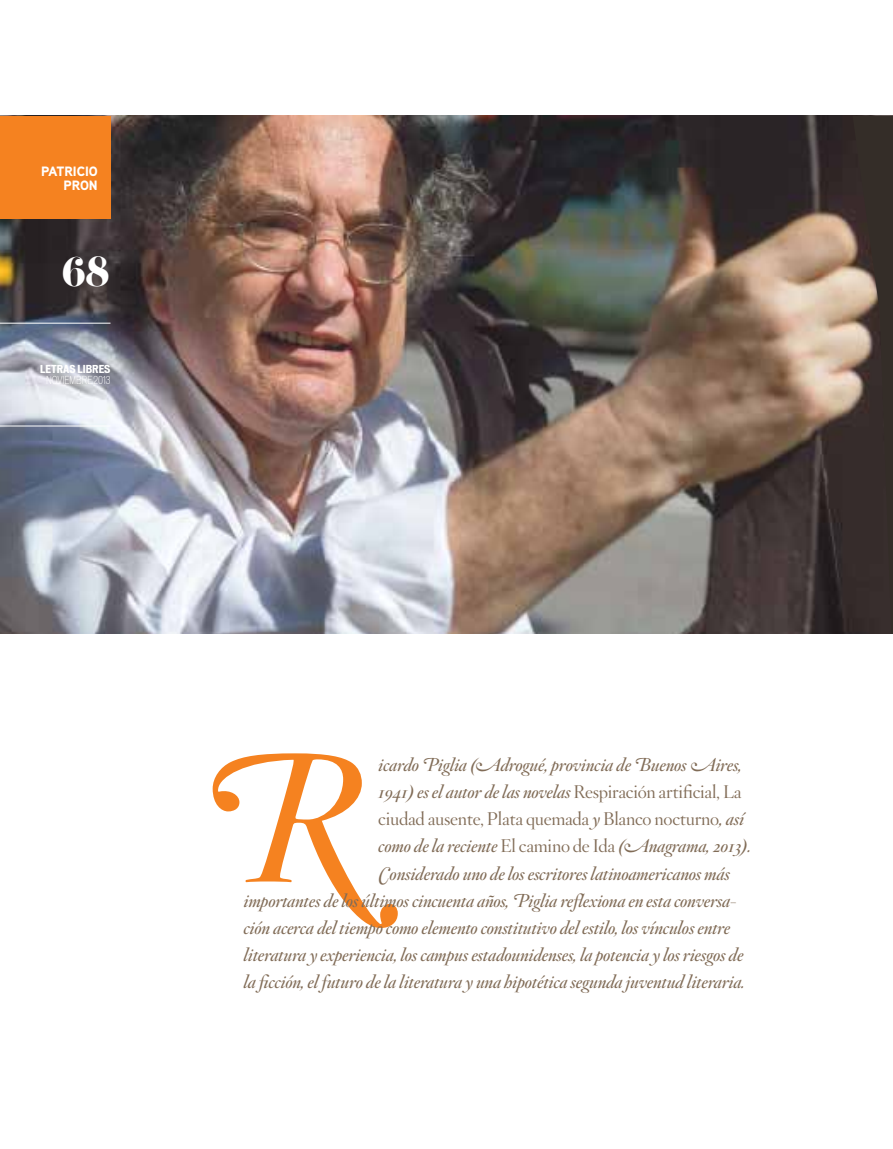
<style>
.page{position:relative;width:893px;height:1149px;background:#fff}
.page>*{position:absolute;margin:0;border:0;box-sizing:border-box;transform-origin:0 0}
.t1{font:176.25px "Hoefler Titling Semi Swash";color:#f58220}
.t2{font:36px "Eloquent JF";color:#fff}
.t3{font:18px/27px "Hoefler Titling Semi Swash";letter-spacing:-.01em;color:#816c57}
.t4{font:300 18px "Hoefler Titling";letter-spacing:-.01em;color:#816c57}
.t5{font:900 13.5px/13.5px "Aaux Pro";color:#fff;text-align:right}
.t6{font:300 condensed 10.5px "Vonnes";color:#fff}
.t7{font:700 expanded 10.5px "Vonnes";color:#fff}
.s1{font-family:"Hoefler Titling";font-weight:300}
.s2{font-family:"Hoefler Titling Semi Swash";font-weight:400}
</style>
<div class="page">
<img style="left:0;top:116px;width:853px;height:517px">
<svg style="left:853px;top:116px;width:40px;height:517px;background:#463b36"></svg>
<hr style="left:0;top:425px;width:111px;height:1px;background:#fff">
<hr style="left:0;top:323px;width:111px;height:1px;background:#fff">
<div style="left:0;top:116px;width:111px;height:102px;background:#f58220"></div>
<p class="t5" style="left:41px;top:164px;width:58px">PATRICIO<br>PRON</p>
<h2 class="t2" style="left:62px;top:248px;width:49px">68</h2>
<p class="t7" style="left:40px;top:363px;width:72px">LETRAS LIBRES</p>
<p class="t6" style="left:46px;top:373px;width:66px">NOVIEMBRE 2013</p>
<h1 class="t1" style="left:195px;top:712px;width:169px">R</h1>
<p class="t3" style="left:378px;top:751px;width:365px">icardo Piglia (Adrogué, provincia de Buenos Aires,<br>1941) es el autor de las novelas <span class="s1">Respiración artificial, La</span></p>
<p class="t4" style="left:378px;top:807px;width:367px">ciudad ausente, Plata quemada <span class="s2">y</span> Blanco nocturno<span class="s2">, así</span></p>
<p class="t3" style="left:378px;top:832px;width:375px">como de la reciente <span class="s1">El camino de Ida</span> (Anagrama, 2013).</p>
<p class="t3" style="left:378px;top:859px;width:353px">Considerado uno de los escritores latinoamericanos más</p>
<p class="t3" style="left:243px;top:886px;width:495px">importantes de los últimos cincuenta años, Piglia reflexiona en esta conversa-</p>
<p class="t3" style="left:243px;top:913px;width:488px">ción acerca del tiempo como elemento constitutivo del estilo, los vínculos entre</p>
<p class="t3" style="left:243px;top:940px;width:501px">literatura y experiencia, los campus estadounidenses, la potencia y los riesgos de</p>
<p class="t3" style="left:243px;top:967px;width:503px">la ficción, el futuro de la literatura y una hipotética segunda juventud literaria.</p>
</div>
